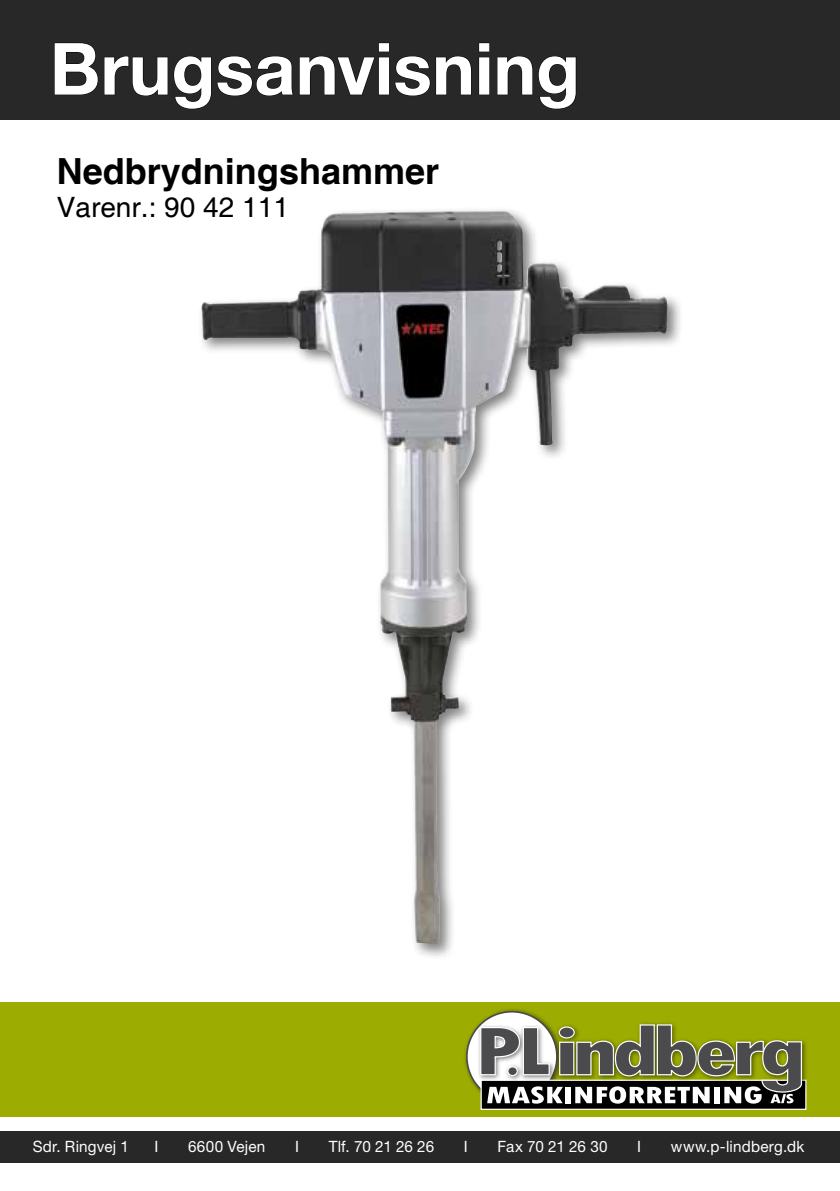
<style>
.page{position:relative;width:840px;height:1191px;background:#fff}
.page>*{position:absolute;margin:0;border:0;box-sizing:border-box;transform-origin:0 0}
.t1{font:700 72px "Helvetica Neue";color:#fff}
.t2{font:700 36px "Helvetica";color:#000}
.t3{font:28px "Helvetica";color:#000}
.t4{font:15.6px "Helvetica Neue";letter-spacing:.015em;color:#fff}
.t5{font:15.6px "Helvetica Neue";letter-spacing:-.005em;color:#fff}
</style>
<div class="page">
<div style="left:0;top:1002px;width:839px;height:115px;background:#9cac00"></div>
<img style="left:465px;top:1009px;width:81px;height:83px">
<svg style="left:466px;top:1011px;width:90px;height:90px"></svg>
<div style="left:480px;top:1079px;width:326px;height:31px;background:#000;border:1px solid #fff"></div>
<img style="left:475px;top:1022px;width:42px;height:60px">
<img style="left:802px;top:1041px;width:5px;height:59px">
<svg style="left:479px;top:1023px;width:323px;height:80px"></svg>
<div style="left:0;top:1130px;width:839px;height:32px;background:#282829"></div>
<div style="left:0;top:0;width:839px;height:119px;background:#282829"></div>
<svg style="left:54px;top:42px;width:418px;height:67px"></svg>
<svg style="left:478px;top:42px;width:12px;height:53px"></svg>
<svg style="left:497px;top:56px;width:79px;height:53px"></svg>
<div style="left:196px;top:206px;width:487px;height:754px;background:#000;opacity:.5"></div>
<img style="left:201px;top:211px;width:283px;height:183px">
<h1 class="t1" style="left:50px;top:24px;width:531px">Brugsanvisning</h1>
<h2 class="t2" style="left:57px;top:149px;width:384px">Nedbrydningshammer</h2>
<h3 class="t3" style="left:57px;top:191px;width:233px">Varenr.: 90 42 111</h3>
<p class="t4" style="left:33px;top:1137px;width:98px">Sdr. Ringvej 1</p>
<p class="t4" style="left:154px;top:1137px;width:5px">I</p>
<p class="t4" style="left:188px;top:1137px;width:79px">6600 Vejen</p>
<p class="t4" style="left:295px;top:1137px;width:5px">I</p>
<p class="t4" style="left:328px;top:1137px;width:107px">Tlf. 70 21 26 26</p>
<p class="t4" style="left:463px;top:1137px;width:5px">I</p>
<p class="t5" style="left:497px;top:1137px;width:111px">Fax 70 21 26 30</p>
<p class="t4" style="left:637px;top:1137px;width:5px">I</p>
<p class="t4" style="left:670px;top:1137px;width:135px">www.p-lindberg.dk</p>
</div>
